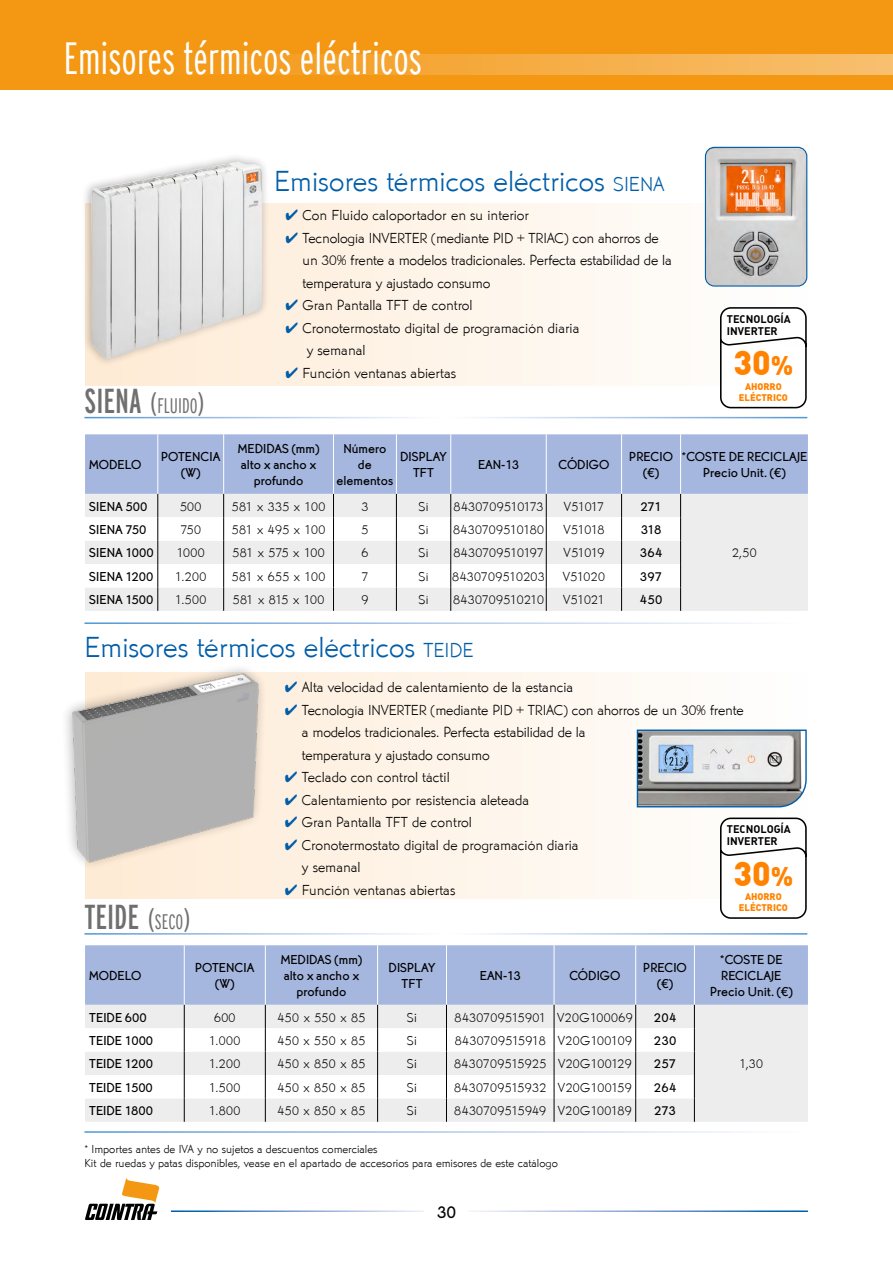
<style>
.page{position:relative;width:893px;height:1263px;background:#fff}
.page>*{position:absolute;margin:0;border:0;box-sizing:border-box;transform-origin:0 0}
.t1{font:300 extra-condensed 45px "Interstate";color:#fff}
.t2{font:extra-condensed 34.65px "Interstate";color:#706f6f}
.t3{font:900 33.75px "DIN Pro";color:#ff8300}
.t4{font:30px "Martin Got URWT Ligh";color:#005da9}
.t5{font:300 extra-condensed 21px "Interstate";color:#706f6f}
.t6{font:500 18px "Martin Got URWTOT";color:#000}
.t7{font:15px/22.5px "Martin Got URWT Ligh";letter-spacing:-.01em;color:#000}
.t8{font:13.5px "Martin Got URWT Ligh";letter-spacing:.03em;color:#000}
.t9{font:500 13.5px/16.2px "Martin Got URWTOT";color:#000;text-align:center}
.t10{font:13.5px "Martin Got URWT Ligh";letter-spacing:.005em;color:#000}
.t11{font:13.5px "Martin Got URWT Ligh";letter-spacing:-.01em;color:#000}
.t12{font:13.5px "Martin Got URWT Ligh";letter-spacing:-.025em;color:#000}
.t13{font:12px/14.4px "Martin Got URWT Ligh";color:#000}
.t14{font:10.95px/12.5px "DIN Bold Alternate";color:#000}
.t15{font:900 9.45px/11.2px "DIN Pro";color:#ff8300;text-align:center}
.s1{font-size:30px}
.s2{font-size:21px}
.s3{color:#005da9}
.s4{font-size:26.55px}
.s5{font-weight:300;font-size:30px}
.s6{font-weight:300;font-size:21px}
</style>
<div class="page">
<div style="left:0;top:0;width:893px;height:90px;background:#f49712"></div>
<svg style="left:85px;top:1178px;width:75px;height:42px"></svg>
<div style="left:133px;top:54px;width:760px;height:21px;background:linear-gradient(to right,#f49712,#f8bf6f)"></div>
<div style="left:85px;top:204px;width:722px;height:182px;background:linear-gradient(to right,#feebd4,#fefefe)"></div>
<div style="left:85px;top:672px;width:722px;height:227px;background:linear-gradient(to right,#feebd4,#fefefe)"></div>
<div style="left:80px;top:152px;width:189px;height:215px;background:#000;opacity:.3"></div>
<img style="left:91px;top:162px;width:171px;height:198px">
<img style="left:705px;top:147px;width:102px;height:139px">
<div style="left:705px;top:147px;width:102px;height:140px;border:1px solid #005da9;border-radius:9px"></div>
<svg style="left:636px;top:729px;width:171px;height:79px;background:#b0b5b9"></svg>
<div style="left:59px;top:661px;width:208px;height:210px;background:#000;opacity:.3"></div>
<img style="left:59px;top:661px;width:206px;height:204px">
<svg style="left:85px;top:434px;width:723px;height:177px"></svg>
<svg style="left:85px;top:945px;width:723px;height:177px"></svg>
<svg style="left:719px;top:306px;width:88px;height:103px"></svg>
<svg style="left:719px;top:817px;width:88px;height:102px"></svg>
<h1 class="t1" style="left:64px;top:32px;width:360px">Emisores térmicos eléctricos</h1>
<h2 class="t2" style="left:84px;top:381px;width:13px">SIENA</h2>
<h3 class="t5" style="left:151px;top:393px;width:55px"><span class="s1">(</span>FLUIDO<span class="s1">)</span></h3>
<h3 class="t4" style="left:274px;top:163px;width:351px">Emisores térmicos eléctricos <span class="s2">SIENA</span></h3>
<p class="t7" style="left:286px;top:204px;width:245px"><span class="s3">✔</span> Con Fluido caloportador en su interior</p>
<p class="t7" style="left:302px;top:227px;width:371px;text-indent:-17px"><span class="s3">✔</span> Tecnología INVERTER (mediante PID + TRIAC) con ahorros de un 30% frente a modelos tradicionales. Perfecta estabilidad de la temperatura y ajustado consumo</p>
<p class="t7" style="left:286px;top:294px;width:188px"><span class="s3">✔</span> Gran Pantalla TFT de control</p>
<p class="t7" style="left:307px;top:317px;width:274px;text-indent:-21px"><span class="s3">✔</span> Cronotermostato digital de programación diaria y semanal</p>
<p class="t7" style="left:286px;top:362px;width:172px"><span class="s3">✔</span> Función ventanas abiertas</p>
<p class="t14" style="left:727px;top:312px;width:66px">TECNOLOGÍA<br>INVERTER</p>
<h3 class="t3" style="left:733px;top:340px;width:61px">30<span class="s4">%</span></h3>
<p class="t15" style="left:739px;top:380px;width:50px">AHORRO<br>ELÉCTRICO</p>
<p class="t9" style="left:89px;top:456px;width:54px">MODELO</p>
<p class="t9" style="left:161px;top:448px;width:61px">POTENCIA (W)</p>
<p class="t9" style="left:238px;top:440px;width:83px">MEDIDAS (mm) alto x ancho x profundo</p>
<p class="t9" style="left:337px;top:440px;width:58px">Número de elementos</p>
<p class="t9" style="left:400px;top:448px;width:48px">DISPLAY<br>TFT</p>
<p class="t9" style="left:478px;top:456px;width:43px">EAN-13</p>
<p class="t9" style="left:558px;top:456px;width:52px">CÓDIGO</p>
<p class="t9" style="left:629px;top:448px;width:45px">PRECIO (€)</p>
<p class="t9" style="left:681px;top:448px;width:127px">*COSTE DE RECICLAJE<br>Precio Unit. (€)</p>
<p class="t9" style="left:89px;top:498px;width:59px">SIENA 500</p>
<p class="t8" style="left:180px;top:498px;width:23px">500</p>
<p class="t8" style="left:232px;top:498px;width:95px">581 x 335 x 100</p>
<p class="t8" style="left:361px;top:498px;width:8px">3</p>
<p class="t8" style="left:419px;top:498px;width:12px">Sí</p>
<p class="t10" style="left:454px;top:498px;width:91px">8430709510173</p>
<p class="t8" style="left:564px;top:498px;width:42px">V51017</p>
<p class="t9" style="left:640px;top:498px;width:23px">271</p>
<p class="t8" style="left:732px;top:545px;width:26px">2,50</p>
<p class="t9" style="left:89px;top:521px;width:59px">SIENA 750</p>
<p class="t8" style="left:180px;top:522px;width:22px">750</p>
<p class="t8" style="left:232px;top:522px;width:95px">581 x 495 x 100</p>
<p class="t8" style="left:362px;top:522px;width:8px">5</p>
<p class="t8" style="left:419px;top:522px;width:12px">Sí</p>
<p class="t8" style="left:453px;top:522px;width:93px">8430709510180</p>
<p class="t8" style="left:563px;top:522px;width:42px">V51018</p>
<p class="t9" style="left:641px;top:521px;width:22px">318</p>
<p class="t9" style="left:89px;top:545px;width:66px">SIENA 1000</p>
<p class="t8" style="left:177px;top:545px;width:30px">1000</p>
<p class="t11" style="left:232px;top:545px;width:94px">581 x 575 x 100</p>
<p class="t8" style="left:362px;top:545px;width:8px">6</p>
<p class="t8" style="left:419px;top:545px;width:12px">Sí</p>
<p class="t8" style="left:453px;top:545px;width:92px">8430709510197</p>
<p class="t8" style="left:564px;top:545px;width:42px">V51019</p>
<p class="t9" style="left:640px;top:545px;width:24px">364</p>
<p class="t9" style="left:89px;top:568px;width:66px">SIENA 1200</p>
<p class="t8" style="left:175px;top:568px;width:33px">1.200</p>
<p class="t8" style="left:232px;top:568px;width:95px">581 x 655 x 100</p>
<p class="t8" style="left:362px;top:568px;width:8px">7</p>
<p class="t8" style="left:419px;top:568px;width:12px">Sí</p>
<p class="t8" style="left:452px;top:568px;width:94px">8430709510203</p>
<p class="t8" style="left:563px;top:568px;width:44px">V51020</p>
<p class="t9" style="left:640px;top:568px;width:24px">397</p>
<p class="t9" style="left:89px;top:591px;width:66px">SIENA 1500</p>
<p class="t8" style="left:175px;top:592px;width:33px">1.500</p>
<p class="t12" style="left:233px;top:592px;width:93px">581 x 815 x 100</p>
<p class="t8" style="left:361px;top:592px;width:8px">9</p>
<p class="t8" style="left:419px;top:592px;width:12px">Sí</p>
<p class="t8" style="left:453px;top:592px;width:93px">8430709510210</p>
<p class="t8" style="left:563px;top:592px;width:43px">V51021</p>
<p class="t9" style="left:640px;top:591px;width:24px">450</p>
<h3 class="t4" style="left:84px;top:629px;width:388px">Emisores térmicos eléctricos <span class="s2">TEI DE</span></h3>
<h2 class="t2" style="left:84px;top:897px;width:107px">TEIDE <span class="s5">(</span><span class="s6">SECO</span><span class="s5">)</span></h2>
<p class="t7" style="left:285px;top:676px;width:290px"><span class="s3">✔</span> Alta velocidad de calentamiento de la estancia</p>
<p class="t7" style="left:302px;top:698px;width:443px;text-indent:-17px"><span class="s3">✔</span> Tecnología INVERTER (mediante PID + TRIAC) con ahorros de un 30% frente a modelos tradicionales. Perfecta estabilidad de la<br>temperatura y ajustado consumo</p>
<p class="t7" style="left:285px;top:766px;width:166px"><span class="s3">✔</span> Teclado con control táctil</p>
<p class="t7" style="left:285px;top:788px;width:246px"><span class="s3">✔</span> Calentamiento por resistencia aleteada</p>
<p class="t7" style="left:285px;top:811px;width:188px"><span class="s3">✔</span> Gran Pantalla TFT de control</p>
<p class="t7" style="left:302px;top:833px;width:278px;text-indent:-17px"><span class="s3">✔</span> Cronotermostato digital de programación diaria y semanal</p>
<p class="t7" style="left:285px;top:878px;width:172px"><span class="s3">✔</span> Función ventanas abiertas</p>
<p class="t14" style="left:727px;top:822px;width:66px">TECNOLOGÍA<br>INVERTER</p>
<h3 class="t3" style="left:733px;top:851px;width:61px">30<span class="s4">%</span></h3>
<p class="t15" style="left:739px;top:891px;width:50px">AHORRO<br>ELÉCTRICO</p>
<p class="t9" style="left:89px;top:967px;width:54px">MODELO</p>
<p class="t9" style="left:195px;top:959px;width:61px">POTENCIA (W)</p>
<p class="t9" style="left:281px;top:951px;width:83px">MEDIDAS (mm) alto x ancho x profundo</p>
<p class="t9" style="left:389px;top:959px;width:48px">DISPLAY<br>TFT</p>
<p class="t9" style="left:480px;top:967px;width:43px">EAN-13</p>
<p class="t9" style="left:569px;top:967px;width:52px">CÓDIGO</p>
<p class="t9" style="left:643px;top:959px;width:45px">PRECIO (€)</p>
<p class="t9" style="left:710px;top:951px;width:84px">*COSTE DE<br>RECICLAJE<br>Precio Unit. (€)</p>
<p class="t9" style="left:89px;top:1009px;width:59px">TEIDE 600</p>
<p class="t8" style="left:214px;top:1009px;width:23px">600</p>
<p class="t8" style="left:278px;top:1009px;width:89px">450 x 550 x 85</p>
<p class="t8" style="left:407px;top:1009px;width:12px">Si</p>
<p class="t8" style="left:454px;top:1009px;width:180px">8430709515901 V20G100069</p>
<p class="t9" style="left:654px;top:1009px;width:24px">204</p>
<p class="t8" style="left:739px;top:1056px;width:25px">1,30</p>
<p class="t9" style="left:89px;top:1032px;width:65px">TEIDE 1000</p>
<p class="t8" style="left:209px;top:1032px;width:33px">1.000</p>
<p class="t8" style="left:278px;top:1032px;width:89px">450 x 550 x 85</p>
<p class="t8" style="left:407px;top:1032px;width:12px">Si</p>
<p class="t8" style="left:455px;top:1032px;width:179px">8430709515918 V20G100109</p>
<p class="t9" style="left:654px;top:1032px;width:24px">230</p>
<p class="t9" style="left:89px;top:1056px;width:65px">TEIDE 1200</p>
<p class="t8" style="left:209px;top:1056px;width:33px">1.200</p>
<p class="t8" style="left:278px;top:1056px;width:89px">450 x 850 x 85</p>
<p class="t8" style="left:407px;top:1056px;width:12px">Si</p>
<p class="t8" style="left:454px;top:1056px;width:179px">8430709515925 V20G100129</p>
<p class="t9" style="left:654px;top:1056px;width:24px">257</p>
<p class="t9" style="left:89px;top:1079px;width:65px">TEIDE 1500</p>
<p class="t8" style="left:209px;top:1079px;width:33px">1.500</p>
<p class="t8" style="left:278px;top:1079px;width:89px">450 x 850 x 85</p>
<p class="t8" style="left:407px;top:1079px;width:12px">Si</p>
<p class="t8" style="left:454px;top:1079px;width:179px">8430709515932 V20G100159</p>
<p class="t9" style="left:654px;top:1079px;width:24px">264</p>
<p class="t9" style="left:89px;top:1102px;width:65px">TEIDE 1800</p>
<p class="t8" style="left:209px;top:1103px;width:33px">1.800</p>
<p class="t8" style="left:278px;top:1103px;width:89px">450 x 850 x 85</p>
<p class="t8" style="left:407px;top:1103px;width:12px">Si</p>
<p class="t8" style="left:454px;top:1103px;width:179px">8430709515949 V20G100189</p>
<p class="t9" style="left:654px;top:1102px;width:23px">273</p>
<p class="t13" style="left:84px;top:1141px;width:475px">* Importes antes de IVA y no sujetos a descuentos comerciales<br>Kit de ruedas y patas disponibles, vease en el apartado de accesorios para emisores de este catálogo</p>
<p class="t6" style="left:437px;top:1202px;width:21px">30</p>
</div>
